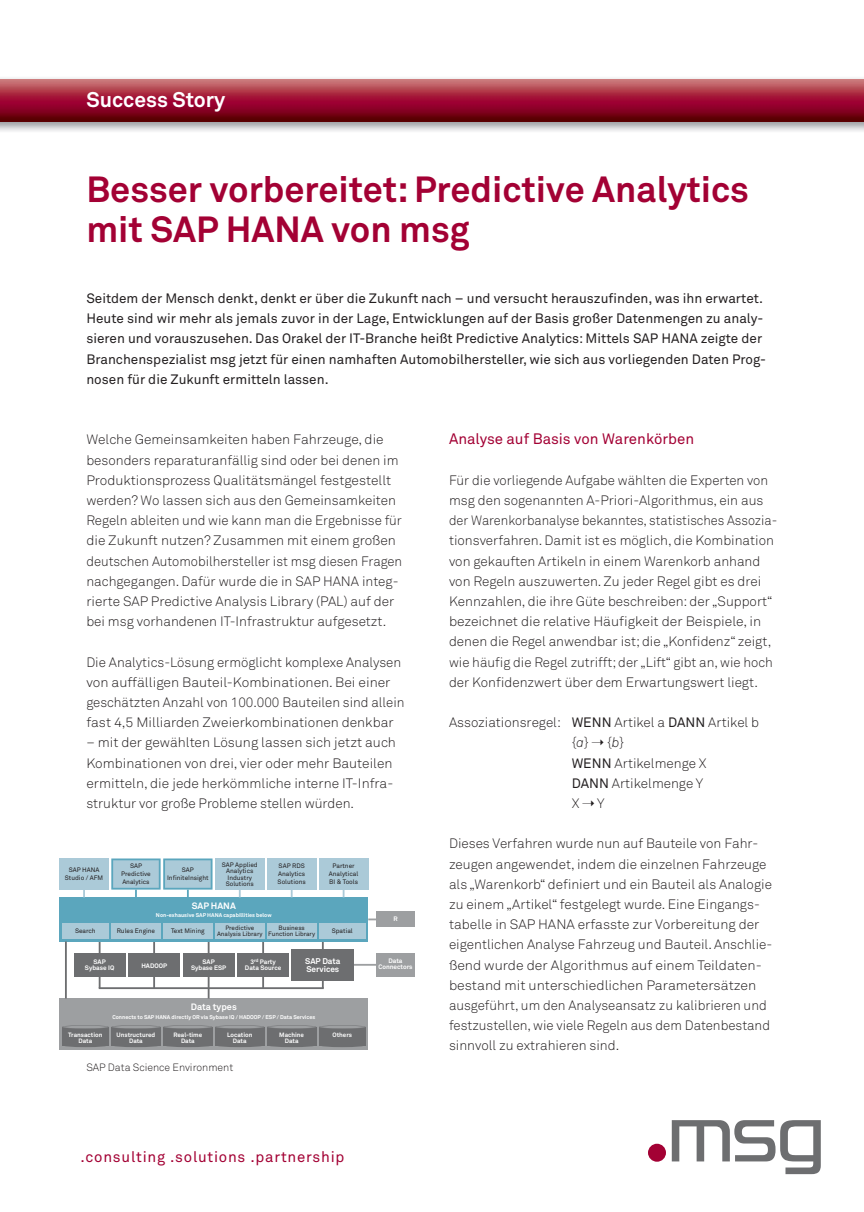
<style>
.page{position:relative;width:864px;height:1212px;background:#fff}
.page>*{position:absolute;margin:0;border:0;box-sizing:border-box;transform-origin:0 0}
.t1{font:700 36px/40.3px "Akkurat Std";color:#a30134}
.t2{font:700 21px "Akkurat Std";color:#fff}
.t3{font:15px "Akkurat Std";letter-spacing:.05em;color:#a30134}
.t4{font:15px "Akkurat Std";color:#a30134}
.t5{font:300 13.5px/20.2px "Akkurat Std";color:#231f20}
.t6{font:13.5px/20.2px "Akkurat Std";color:#231f20}
.t7{font:300 10.5px "Akkurat Std";color:#231f20}
.t8{font:700 9.15px "Akkurat Std";color:#fff}
.t9{font:700 8.25px/8.2px "Akkurat Std";color:#fff}
.t10{font:6.45px/7.8px "Akkurat Std";color:#231f20;text-align:center}
.t11{font:700 6.45px/6.4px "Akkurat Std";color:#fff;text-align:center}
.t12{font:700 6.15px/6px "Akkurat Std";color:#fff;text-align:center}
.t13{font:6.15px/6px "Akkurat Std";color:#231f20;text-align:center}
.t14{font:700 5.55px "Akkurat Std";color:#fff}
.s1{font-weight:400}
.s2{font-style:italic}
</style>
<div class="page">
<img style="left:0;top:78px;width:863px;height:53px">
<img style="left:0;top:79px;width:863px;height:42px">
<div style="left:647px;top:1144px;width:18px;height:18px;background:#a30134;border-radius:50%"></div>
<svg style="left:671px;top:1120px;width:149px;height:54px"></svg>
<div style="left:59px;top:998px;width:309px;height:52px;background:#9d9fa1"></div>
<hr style="left:99px;top:941px;width:1px;height:47px;background:#6d6e70">
<hr style="left:153px;top:941px;width:2px;height:47px;background:#6d6e70">
<hr style="left:208px;top:941px;width:1px;height:57px;background:#6d6e70">
<hr style="left:262px;top:941px;width:2px;height:47px;background:#6d6e70">
<hr style="left:322px;top:941px;width:1px;height:47px;background:#6d6e70">
<div style="left:59px;top:858px;width:50px;height:31px;background:#abcad8"></div>
<div style="left:59px;top:897px;width:309px;height:44px;background:#5ba6bd"></div>
<div style="left:215px;top:858px;width:49px;height:31px;background:#abcad8"></div>
<div style="left:267px;top:858px;width:49px;height:31px;background:#abcad8"></div>
<div style="left:319px;top:858px;width:49px;height:31px;background:#abcad8"></div>
<div style="left:62px;top:923px;width:47px;height:16px;background:#abcad8"></div>
<div style="left:111px;top:923px;width:49px;height:16px;background:#abcad8"></div>
<div style="left:163px;top:923px;width:49px;height:16px;background:#abcad8"></div>
<div style="left:215px;top:923px;width:49px;height:16px;background:#abcad8"></div>
<div style="left:267px;top:923px;width:49px;height:16px;background:#abcad8"></div>
<div style="left:319px;top:923px;width:46px;height:16px;background:#abcad8"></div>
<div style="left:376px;top:912px;width:39px;height:15px;background:#9d9fa1"></div>
<div style="left:376px;top:953px;width:39px;height:23px;background:#9d9fa1"></div>
<div style="left:74px;top:953px;width:51px;height:23px;background:#6d6e70"></div>
<div style="left:128px;top:953px;width:52px;height:23px;background:#6d6e70"></div>
<div style="left:183px;top:953px;width:51px;height:23px;background:#6d6e70"></div>
<div style="left:237px;top:953px;width:52px;height:23px;background:#6d6e70"></div>
<div style="left:291px;top:949px;width:63px;height:31px;background:#6d6e70"></div>
<svg style="left:83px;top:889px;width:2px;height:8px"></svg>
<hr style="left:65px;top:941px;width:2px;height:57px;background:#6d6e70">
<svg style="left:111px;top:858px;width:101px;height:39px"></svg>
<svg style="left:290px;top:889px;width:2px;height:8px"></svg>
<svg style="left:342px;top:889px;width:2px;height:8px"></svg>
<svg style="left:368px;top:918px;width:8px;height:2px"></svg>
<hr style="left:354px;top:964px;width:22px;height:2px;background:#9d9fa1">
<hr style="left:99px;top:987px;width:224px;height:2px;background:#6d6e70">
<div style="left:215px;top:1027px;width:49px;height:18px;background:#6d6e70"></div>
<svg style="left:215px;top:1025px;width:49px;height:4px"></svg>
<hr style="left:216px;top:1025px;width:47px;height:3px;background:#6d6e70;border-radius:50%">
<hr style="left:215px;top:1043px;width:49px;height:4px;background:#6d6e70;border-radius:50%">
<div style="left:267px;top:1027px;width:49px;height:18px;background:#6d6e70"></div>
<svg style="left:267px;top:1025px;width:49px;height:4px"></svg>
<hr style="left:267px;top:1025px;width:48px;height:3px;background:#6d6e70;border-radius:50%">
<hr style="left:267px;top:1043px;width:49px;height:4px;background:#6d6e70;border-radius:50%">
<div style="left:319px;top:1027px;width:46px;height:18px;background:#6d6e70"></div>
<svg style="left:319px;top:1025px;width:46px;height:4px"></svg>
<hr style="left:319px;top:1025px;width:46px;height:3px;background:#6d6e70;border-radius:50%">
<hr style="left:319px;top:1043px;width:46px;height:4px;background:#6d6e70;border-radius:50%">
<div style="left:163px;top:1027px;width:49px;height:18px;background:#6d6e70"></div>
<svg style="left:163px;top:1025px;width:49px;height:4px"></svg>
<hr style="left:164px;top:1025px;width:48px;height:3px;background:#6d6e70;border-radius:50%">
<hr style="left:163px;top:1043px;width:49px;height:4px;background:#6d6e70;border-radius:50%">
<div style="left:111px;top:1027px;width:49px;height:18px;background:#6d6e70"></div>
<svg style="left:111px;top:1025px;width:49px;height:4px"></svg>
<hr style="left:112px;top:1025px;width:48px;height:3px;background:#6d6e70;border-radius:50%">
<hr style="left:111px;top:1043px;width:49px;height:4px;background:#6d6e70;border-radius:50%">
<div style="left:62px;top:1027px;width:47px;height:18px;background:#6d6e70"></div>
<svg style="left:62px;top:1025px;width:47px;height:4px"></svg>
<hr style="left:63px;top:1025px;width:45px;height:3px;background:#6d6e70;border-radius:50%">
<hr style="left:62px;top:1043px;width:47px;height:4px;background:#6d6e70;border-radius:50%">
<h2 class="t2" style="left:86px;top:92px;width:140px">Success Story</h2>
<h1 class="t1" style="left:86px;top:173px;width:663px">Besser vorbereitet: Predictive Analytics mit SAP HANA von msg</h1>
<p class="t6" style="left:86px;top:290px;width:681px">Seitdem der Mensch denkt, denkt er über die Zukunft nach – und versucht herauszufinden, was ihn erwartet.<br>Heute sind wir mehr als jemals zuvor in der Lage, Entwicklungen auf der Basis großer Datenmengen zu analy&shy;sieren und vorauszusehen. Das Orakel der IT-Branche heißt Predictive Analytics: Mittels SAP HANA zeigte der Branchenspezialist msg jetzt für einen namhaften Automobilhersteller, wie sich aus vorliegenden Daten Prog&shy;nosen für die Zukunft ermitteln lassen.</p>
<p class="t5" style="left:86px;top:431px;width:317px">Welche Gemeinsamkeiten haben Fahrzeuge, die besonders reparaturanfällig sind oder bei denen im Produktionsprozess Qualitätsmängel festgestellt werden? Wo lassen sich aus den Gemeinsamkeiten Regeln ableiten und wie kann man die Ergebnisse für die Zukunft nutzen? Zusammen mit einem großen deutschen Automobilhersteller ist msg diesen Fragen nachgegangen. Dafür wurde die in SAP HANA integ&shy;rierte SAP Predictive Analysis Library (PAL) auf der bei msg vorhandenen IT-Infrastruktur aufgesetzt.</p>
<p class="t5" style="left:86px;top:653px;width:319px">Die Analytics-Lösung ermöglicht komplexe Analysen von auffälligen Bauteil-Kombinationen. Bei einer geschätzten Anzahl von 100.000 Bauteilen sind allein fast 4,5 Milliarden Zweierkombinationen denkbar</p>
<p class="t5" style="left:86px;top:734px;width:311px">– mit der gewählten Lösung lassen sich jetzt auch Kombinationen von drei, vier oder mehr Bauteilen ermitteln, die jede herkömmliche interne IT-Infra&shy;struktur vor große Probleme stellen würden.</p>
<p class="t10" style="left:65px;top:867px;width:40px">SAP HANA<br>Studio / AFM</p>
<p class="t10" style="left:222px;top:862px;width:37px;line-height:6.4px">SAP Applied<br>Analytics<br>Industry<br>Solutions</p>
<p class="t10" style="left:277px;top:863px;width:30px;text-align:left">SAP RDS<br>Analytics<br>Solutions</p>
<p class="t10" style="left:329px;top:863px;width:31px">Partner<br>Analytical<br>BI &amp; Tools</p>
<p class="t10" style="left:121px;top:863px;width:31px">SAP<br>Predictive<br>Analytics</p>
<p class="t10" style="left:167px;top:867px;width:43px">SAP<br>InfiniteInsight</p>
<p class="t8" style="left:192px;top:903px;width:46px">SAP HANA</p>
<p class="t14" style="left:156px;top:913px;width:117px">Non-exhausive SAP HANA capabillities below</p>
<p class="t10" style="left:75px;top:928px;width:22px">Search</p>
<p class="t10" style="left:117px;top:928px;width:40px">Rules Engine</p>
<p class="t10" style="left:171px;top:928px;width:35px">Text Mining</p>
<p class="t13" style="left:217px;top:926px;width:47px">Predictive<br>Analysis Library</p>
<p class="t13" style="left:268px;top:926px;width:48px">Business<br>Function Library</p>
<p class="t10" style="left:331px;top:928px;width:23px">Spatial</p>
<p class="t11" style="left:85px;top:959px;width:31px">SAP<br>Sybase IQ</p>
<p class="t11" style="left:141px;top:963px;width:27px">HADOOP</p>
<p class="t11" style="left:191px;top:959px;width:37px">SAP<br>Sybase ESP</p>
<p class="t11" style="left:245px;top:959px;width:38px">3<sup>rd</sup> Party<br>Data Source</p>
<p class="t9" style="left:305px;top:957px;width:37px">SAP Data<br>Services</p>
<p class="t8" style="left:191px;top:1004px;width:47px">Data types</p>
<p class="t14" style="left:112px;top:1014px;width:204px">Connects to SAP HANA directly OR via Sybase IQ / HADOOP / ESP / Data Services</p>
<p class="t12" style="left:227px;top:1032px;width:27px">Location<br>Data</p>
<p class="t12" style="left:279px;top:1032px;width:26px">Machine<br>Data</p>
<p class="t12" style="left:173px;top:1032px;width:30px">Real-time</p>
<p class="t12" style="left:332px;top:1032px;width:21px">Others</p>
<p class="t12" style="left:181px;top:1038px;width:15px">Data</p>
<p class="t12" style="left:116px;top:1032px;width:40px">Unstructured<br>Data</p>
<p class="t12" style="left:68px;top:1032px;width:36px">Transaction<br>Data</p>
<p class="t7" style="left:86px;top:1063px;width:148px">SAP Data Science Environment</p>
<p class="t11" style="left:393px;top:917px;width:6px">R</p>
<p class="t11" style="left:378px;top:958px;width:36px">Data<br>Connectors</p>
<p class="t3" style="left:81px;top:1151px;width:265px">.consulting .solutions .partnership</p>
<p class="t4" style="left:449px;top:434px;width:246px">Analyse auf Basis von Warenkörben</p>
<p class="t5" style="left:449px;top:471px;width:329px">Für die vorliegende Aufgabe wählten die Experten von msg den sogenannten A-Priori-Algorithmus, ein aus der Warenkorbanalyse bekanntes, statistisches Asso zia&shy;tionsverfahren. Damit ist es möglich, die Kombi na tion von gekauften Artikeln in einem Warenkorb anhand von Regeln auszuwerten. Zu jeder Regel gibt es drei Kennzahlen, die ihre Güte beschreiben: der „Support“ bezeichnet die relative Häufigkeit der Bei spiele, in denen die Regel anwendbar ist; die „Konfidenz“ zeigt, wie häufig die Regel zutrifft; der „Lift“ gibt an, wie hoch der Konfidenzwert über dem Erwartungswert liegt.</p>
<p class="t5" style="left:571px;top:714px;width:189px;text-indent:-123px">Assoziationsregel: <span class="s1">WENN</span> Artikel a <span class="s1">DANN</span> Artikel b {<span class="s2">a</span>} ➝ {<span class="s2">b</span>}<br><span class="s1">WENN</span> Artikelmenge X<br><span class="s1">DANN</span> Artikelmenge Y<br>X ➝ Y</p>
<p class="t5" style="left:449px;top:835px;width:325px">Dieses Verfahren wurde nun auf Bauteile von Fahr&shy;zeugen angewendet, indem die einzelnen Fahrzeuge als „Warenkorb“ definiert und ein Bauteil als Analogie zu einem „Artikel“ festgelegt wurde. Eine Eingangs&shy;tabelle in SAP HANA erfasste zur Vorbereitung der eigent lichen Analyse Fahrzeug und Bauteil. Anschlie&shy;ßend wurde der Algorithmus auf einem Teil daten&shy;be stand mit unterschiedlichen Parametersätzen aus geführt, um den Analyseansatz zu kalibrieren und festzustellen, wie viele Regeln aus dem Datenbestand sinnvoll zu extrahieren sind.</p>
</div>
